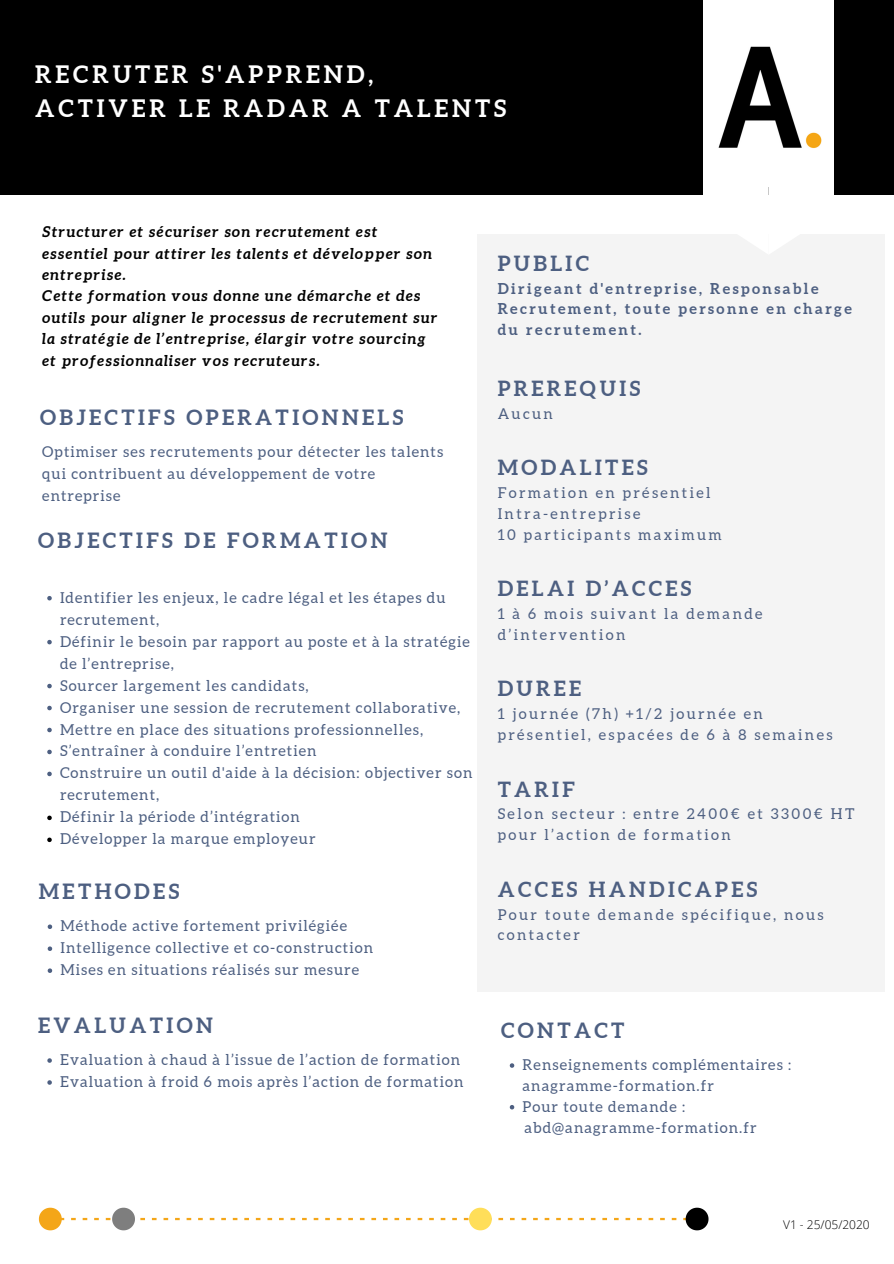
<style>
.page{position:relative;width:894px;height:1264px;background:#fff}
.page>*{position:absolute;margin:0;border:0;box-sizing:border-box;transform-origin:0 0}
.t1{font:700 24px/33.8px "Aleo";letter-spacing:.16em;color:#fff}
.t2{font:700 21px "Aleo";letter-spacing:.16em;color:#4d5f81}
.t3{font:700 20.85px "Aleo";letter-spacing:.16em;color:#4d5f81}
.t4{font:15px/21.9px "Aleo";letter-spacing:.07em;color:#4d5f81}
.t5{font:italic 700 15px/21.5px "Aleo";letter-spacing:.07em;color:#000}
.t6{font:14.85px/20.7px "Aleo";letter-spacing:.16em;color:#4d5f81}
.t7{font:700 14.85px/20.7px "Aleo";letter-spacing:.16em;color:#4d5f81}
.t8{font:300 12px "Open Sans";color:#000}
</style>
<div class="page">
<div style="left:0;top:0;width:893px;height:194px;background:#000"></div>
<div style="left:477px;top:235px;width:406px;height:756px;background:#f4f4f4"></div>
<div style="left:703px;top:0;width:130px;height:187px;background:#fff"></div>
<svg style="left:703px;top:187px;width:130px;height:66px"></svg>
<img style="left:718px;top:46px;width:104px;height:103px">
<svg style="left:47px;top:596px;width:5px;height:4px"></svg>
<svg style="left:47px;top:640px;width:5px;height:4px"></svg>
<svg style="left:47px;top:683px;width:5px;height:5px"></svg>
<svg style="left:47px;top:705px;width:5px;height:5px"></svg>
<svg style="left:47px;top:727px;width:5px;height:5px"></svg>
<svg style="left:47px;top:749px;width:5px;height:5px"></svg>
<svg style="left:47px;top:771px;width:5px;height:5px"></svg>
<svg style="left:47px;top:815px;width:5px;height:5px"></svg>
<svg style="left:47px;top:837px;width:5px;height:5px"></svg>
<svg style="left:47px;top:1058px;width:5px;height:4px"></svg>
<svg style="left:47px;top:1080px;width:5px;height:4px"></svg>
<svg style="left:48px;top:924px;width:4px;height:5px"></svg>
<svg style="left:48px;top:946px;width:4px;height:5px"></svg>
<svg style="left:48px;top:968px;width:4px;height:4px"></svg>
<svg style="left:39px;top:1207px;width:669px;height:23px"></svg>
<svg style="left:509px;top:1063px;width:5px;height:4px"></svg>
<svg style="left:509px;top:1105px;width:5px;height:4px"></svg>
<h1 class="t1" style="left:35px;top:57px;width:472px">RECRUTER S'APPREND,<br>ACTIVER LE RADAR A TALENTS</h1>
<p class="t5" style="left:42px;top:221px;width:397px">Structurer et sécuriser son recrutement est essentiel pour attirer les talents et développer son entreprise.<br>Cette formation vous donne une démarche et des outils pour aligner le processus de recrutement sur la stratégie de l’entreprise, élargir votre sourcing et professionnaliser vos recruteurs.</p>
<h2 class="t2" style="left:40px;top:405px;width:365px">OBJECTIFS OPERATIONNELS</h2>
<p class="t4" style="left:42px;top:441px;width:402px">Optimiser ses recrutements pour détecter les talents qui contribuent au développement de votre entreprise</p>
<h2 class="t2" style="left:38px;top:528px;width:350px">OBJECTIFS DE FORMATION</h2>
<p class="t4" style="left:60px;top:586px;width:414px">Identifier les enjeux, le cadre légal et les étapes du recrutement,<br>Définir le besoin par rapport au poste et à la stratégie de l’entreprise,<br>Sourcer largement les candidats,<br>Organiser une session de recrutement collaborative, Mettre en place des situations professionnelles, S’entraîner à conduire l’entretien<br>Construire un outil d'aide à la décision: objectiver son recrutement,<br>Définir la période d’intégration<br>Développer la marque employeur</p>
<h2 class="t2" style="left:39px;top:879px;width:142px">METHODES</h2>
<p class="t4" style="left:60px;top:914px;width:314px">Méthode active fortement privilégiée<br>Intelligence collective et co-construction<br>Mises en situations réalisés sur mesure</p>
<h2 class="t2" style="left:38px;top:1013px;width:176px">EVALUATION</h2>
<p class="t4" style="left:60px;top:1048px;width:405px">Evaluation à chaud à l’issue de l’action de formation<br>Evaluation à froid 6 mois après l’action de formation</p>
<h3 class="t3" style="left:497px;top:251px;width:93px">PUBLIC</h3>
<p class="t7" style="left:497px;top:278px;width:355px">Dirigeant d'entreprise, Responsable<br>Recrutement, toute personne en charge du recrutement.</p>
<h3 class="t3" style="left:497px;top:376px;width:144px">PREREQUIS</h3>
<p class="t6" style="left:497px;top:403px;width:57px">Aucun</p>
<h3 class="t3" style="left:497px;top:455px;width:151px">MODALITES</h3>
<p class="t6" style="left:497px;top:482px;width:225px">Formation en présentiel<br>Intra-entreprise<br>10 participants maximum</p>
<h3 class="t3" style="left:497px;top:576px;width:195px">DELAI D’ACCES</h3>
<p class="t6" style="left:497px;top:603px;width:266px">1 à 6 mois suivant la demande d’intervention</p>
<h3 class="t3" style="left:497px;top:676px;width:85px">DUREE</h3>
<p class="t6" style="left:497px;top:703px;width:336px">1 journée (7h) +1/2 journée en présentiel, espacées de 6 à 8 semaines</p>
<h3 class="t3" style="left:497px;top:777px;width:79px">TARIF</h3>
<p class="t6" style="left:497px;top:803px;width:358px">Selon secteur : entre 2400€ et 3300€ HT pour l’action de formation</p>
<h3 class="t3" style="left:497px;top:877px;width:261px">ACCES HANDICAPES</h3>
<p class="t6" style="left:497px;top:904px;width:327px">Pour toute demande spécifique, nous contacter</p>
<h2 class="t2" style="left:501px;top:1017px;width:125px">CONTACT</h2>
<p class="t4" style="left:522px;top:1054px;width:270px;line-height:20.9px">Renseignements complémentaires : anagramme-formation.fr<br>Pour toute demande : abd@anagramme-formation.fr</p>
<p class="t8" style="left:782px;top:1216px;width:88px">V1 - 25/05/2020</p>
</div>
